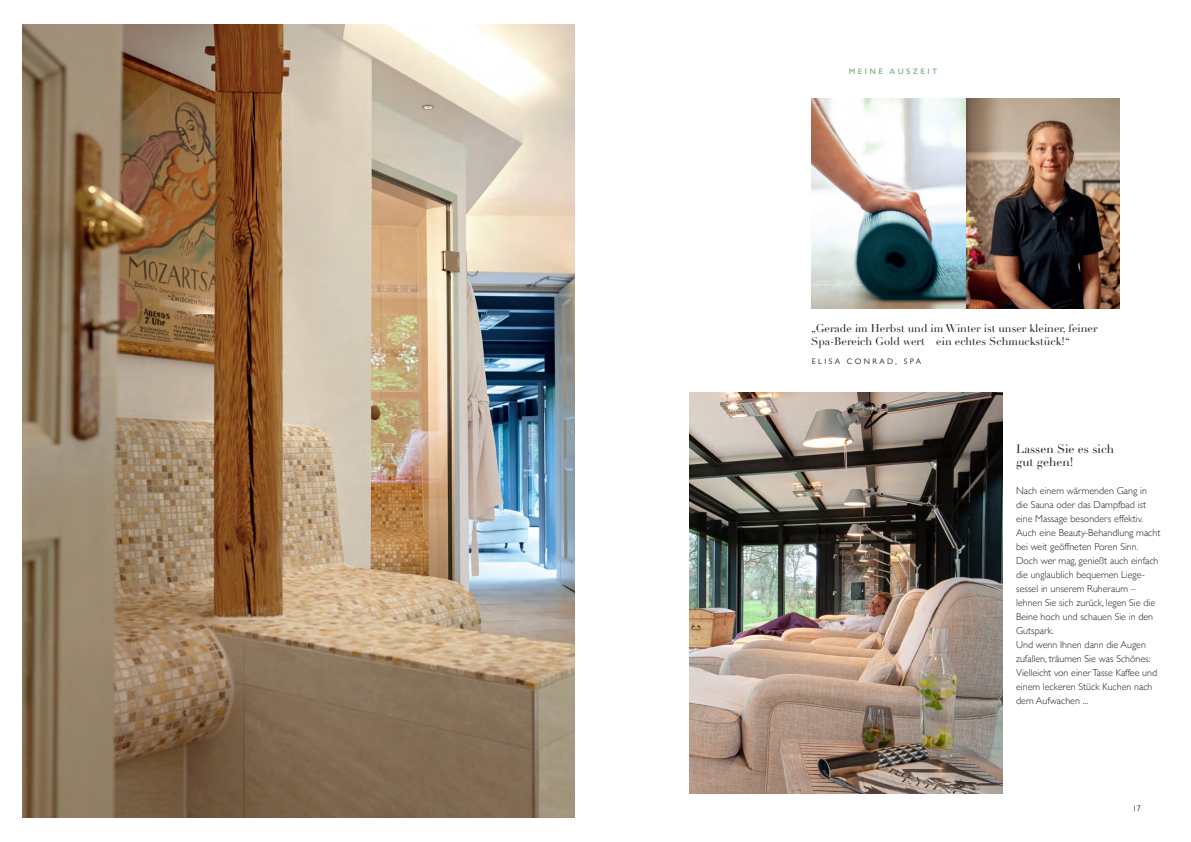
<style>
.page{position:relative;width:1191px;height:842px;background:#fff}
.page>*{position:absolute;margin:0;border:0;box-sizing:border-box;transform-origin:0 0}
.t1{font:12px/13px "Didot";color:#231f20}
.t2{font:11px/13px "Didot";color:#231f20}
.t3{font:300 10px/14px "Gill Sans";color:#231f20}
.t4{font:8px "Gill Sans";letter-spacing:.3em;color:#231f20}
.t5{font:600 8px "Gill Sans";letter-spacing:.3em;color:#88b68f}
</style>
<div class="page">
<img style="left:23px;top:24px;width:551px;height:794px">
<img style="left:689px;top:393px;width:313px;height:401px">
<img style="left:965px;top:98px;width:154px;height:210px">
<img style="left:812px;top:98px;width:153px;height:210px">
<p class="t5" style="left:849px;top:66px;width:90px">MEINE AUSZEIT</p>
<p class="t2" style="left:811px;top:322px;width:288px">„Gerade im Herbst und im Winter ist unser kleiner, feiner<br>Spa-Bereich Gold wert – ein echtes Schmuckstück!“</p>
<p class="t4" style="left:811px;top:357px;width:111px">ELISA CONRAD, SPA</p>
<p class="t1" style="left:1016px;top:443px;width:99px">Lassen Sie es sich gut gehen!</p>
<p class="t3" style="left:1016px;top:483px;width:146px">Nach einem wärmenden Gang in die Sauna oder das Dampfbad ist eine Massage besonders effektiv.<br>Auch eine Beauty-Behandlung macht bei weit geöffneten Poren Sinn.<br>Doch wer mag, genießt auch einfach die unglaublich bequemen Liege&shy;sessel in unserem Ruheraum – lehnen Sie sich zurück, legen Sie die<br>Beine hoch und schauen Sie in den<br>Gutspark.<br>Und wenn Ihnen dann die Augen zufallen, träumen Sie was Schönes:<br>Vielleicht von einer Tasse Kaffee und einem leckeren Stück Kuchen nach dem Aufwachen ...</p>
<p class="t4" style="left:1132px;top:803px;width:9px">17</p>
</div>
